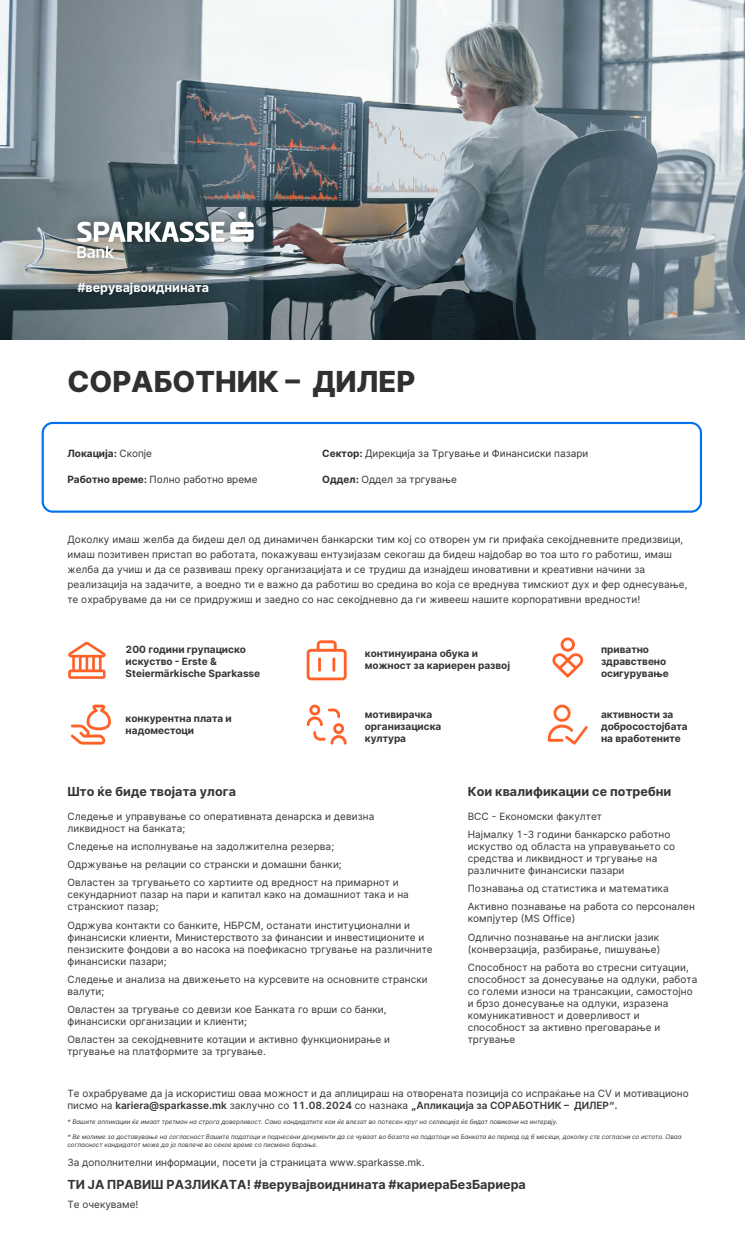
<style>
.page{position:relative;width:745px;height:1252px;background:#fff}
.page>*{position:absolute;margin:0;border:0;box-sizing:border-box;transform-origin:0 0}
.t1{font:800 29px "Inter";color:#303030}
.t2{font:700 12.5px "Inter";color:#363436}
.t3{font:700 12.5px "Inter";color:#fff}
.t4{font:10px/12px "Inter";letter-spacing:.005em;color:#363436}
.t5{font:700 10px/12px "Inter";color:#363436}
.t6{font:10px "Inter";color:#303030}
.t7{font:700 10px "Inter";color:#303030}
.t8{font:italic 6.25px/7.5px "Inter";color:#363436}
.s1{font-weight:400}
.s2{font-weight:700}
.s3{font-weight:600}
</style>
<div class="page">
<img style="left:0;top:0;width:744px;height:339px">
<img style="left:58px;top:193px;width:214px;height:69px">
<svg style="left:77px;top:222px;width:147px;height:36px"></svg>
<svg style="left:230px;top:222px;width:23px;height:20px"></svg>
<div style="left:238px;top:212px;width:8px;height:7px;background:#fff;border-radius:50%"></div>
<img style="left:58px;top:262px;width:216px;height:68px">
<div style="left:42px;top:422px;width:659px;height:91px;border:2px solid #0070f1;border-radius:10px"></div>
<svg style="left:306px;top:705px;width:40px;height:40px"></svg>
<svg style="left:71px;top:705px;width:40px;height:40px"></svg>
<svg style="left:306px;top:640px;width:40px;height:40px"></svg>
<hr style="left:332px;top:657px;width:3px;height:15px;background:#ff6128">
<hr style="left:318px;top:657px;width:3px;height:15px;background:#ff6128">
<svg style="left:547px;top:705px;width:40px;height:40px"></svg>
<svg style="left:552px;top:637px;width:31px;height:40px"></svg>
<svg style="left:68px;top:642px;width:38px;height:37px"></svg>
<p class="t3" style="left:77px;top:278px;width:133px">#верувајвоиднината</p>
<h1 class="t1" style="left:67px;top:359px;width:349px">СОРАБОТНИК – ДИЛЕР</h1>
<p class="t7" style="left:67px;top:446px;width:86px">Локација: <span class="s1">Скопје</span></p>
<p class="t6" style="left:67px;top:472px;width:191px"><span class="s2">Работно време:</span> Полно работно време</p>
<p class="t6" style="left:322px;top:446px;width:267px"><span class="s2">Сектор:</span> Дирекција за Тргување и Финансиски пазари</p>
<p class="t6" style="left:322px;top:472px;width:136px"><span class="s2">Оддел:</span> Оддел за тргување</p>
<p class="t4" style="left:67px;top:532px;width:621px;line-height:15px">Доколку имаш желба да бидеш дел од динамичен банкарски тим кој со отворен ум ги прифаќа секојдневните предизвици, имаш позитивен пристап во работата, покажуваш ентузијазам секогаш да бидеш најдобар во тоа што го работиш, имаш желба да учиш и да се развиваш преку организацијата и се трудиш да изнајдеш иновативни и креативни начини за реализација на задачите, а воедно ти е важно да работиш во средина во која се вреднува тимскиот дух и фер однесување, те охрабруваме да ни се придружиш и заедно со нас секојдневно да ги живееш нашите корпоративни вредности!</p>
<p class="t5" style="left:125px;top:643px;width:136px">200 години групациско искуство - Erste &amp;<br>Steiermärkische Sparkasse</p>
<p class="t5" style="left:364px;top:647px;width:147px">континуирана обука и можност за кариерен развој</p>
<p class="t5" style="left:600px;top:643px;width:69px">приватно здравствено осигурување</p>
<p class="t5" style="left:125px;top:712px;width:108px">конкурентна плата и надоместоци</p>
<p class="t5" style="left:364px;top:708px;width:78px">мотивирачка организациска култура</p>
<p class="t5" style="left:600px;top:708px;width:88px">активности за добросостојбата на вработените</p>
<p class="t2" style="left:67px;top:782px;width:170px">Што ќе биде твојата улога</p>
<p class="t4" style="left:67px;top:810px;width:308px">Следење и управување со оперативната денарска и девизна ликвидност на банката;</p>
<p class="t4" style="left:67px;top:837px;width:332px;line-height:18.2px">Следење на исполнување на задолжителна резерва;<br>Одржување на релации со странски и домашни банки;<br>Овластен за тргувањето со хартиите од вредност на примарнот и</p>
<p class="t4" style="left:67px;top:888px;width:343px">секундарниот пазар на пари и капитал како на домашниот така и на странскиот пазар;</p>
<p class="t4" style="left:67px;top:919px;width:366px">Одржува контакти со банките, НБРСМ, останати институционални и финансиски клиенти, Mинистерството за финансии и инвестиционите и пензиските фондови а во насока на поефикасно тргување на различните финансиски пазари;</p>
<p class="t4" style="left:67px;top:973px;width:361px">Следење и анализа на движењето на курсевите на основните странски валути;</p>
<p class="t4" style="left:67px;top:1003px;width:321px">Овластен за тргување со девизи кое Банката го врши со банки, финансиски организации и клиенти;</p>
<p class="t4" style="left:67px;top:1033px;width:324px">Овластен за секојдневните котации и активно функционирање и тргување на платформите за тргување.</p>
<p class="t2" style="left:467px;top:782px;width:205px">Кои квалификации се потребни</p>
<p class="t4" style="left:467px;top:807px;width:204px;line-height:18.2px">ВСС - Економски факултет<br>Најмалку 1-3 години банкарско работно</p>
<p class="t4" style="left:467px;top:840px;width:209px">искуство од областа на управувањето со средства и ликвидност и тргување на различните финансиски пазари</p>
<p class="t4" style="left:467px;top:879px;width:229px;line-height:18.2px">Познавања од статистика и математика<br>Активно познавање на работа со персонален</p>
<p class="t4" style="left:467px;top:909px;width:193px;line-height:18.2px">компјутер (MS Office)<br>Одлично познавање на англиски јазик</p>
<p class="t4" style="left:467px;top:940px;width:223px;line-height:18.2px">(конверзација, разбирање, пишување)<br>Способност на работа во стресни ситуации,</p>
<p class="t4" style="left:467px;top:973px;width:231px">способност за донесување на одлуки, работа со големи износи на трансакции, самостојно и брзо донесување на одлуки, изразена комуникативност и доверливост и способност за активно преговарање и тргување</p>
<p class="t4" style="left:67px;top:1087px;width:622px">Те охрабруваме да ја искористиш оваа можност и да аплицираш на отворената позиција со испраќање на CV и мотивационо писмо на <span class="s3">kariera@sparkasse.mk</span> заклучно со <span class="s3">11.08.2024</span> со назнака <span class="s3">„Апликација за СОРАБОТНИК – ДИЛЕР“.</span></p>
<p class="t8" style="left:67px;top:1118px;width:491px">* Вашите апликации ќе имаат третман на строга доверливост. Само кандидатите кои ќе влезат во потесен круг на селекција ќе бидат повикани на интервју.</p>
<p class="t8" style="left:67px;top:1133px;width:615px">* Ве молиме за доставување на согласност Вашите податоци и поднесени документи да се чуваат во базата на податоци на Банката во период од 6 месеци, доколку сте согласни со истото. Оваа согласност кандидатот може да ја повлече во секое време со писмено барање.</p>
<p class="t4" style="left:67px;top:1156px;width:358px">За дополнителни информации, посети ја страницата www.sparkasse.mk.</p>
<p class="t2" style="left:67px;top:1175px;width:459px">ТИ ЈА ПРАВИШ РАЗЛИКАТА! #верувајвоиднината #кариераБезБариера</p>
<p class="t4" style="left:67px;top:1198px;width:72px">Те очекуваме!</p>
</div>
